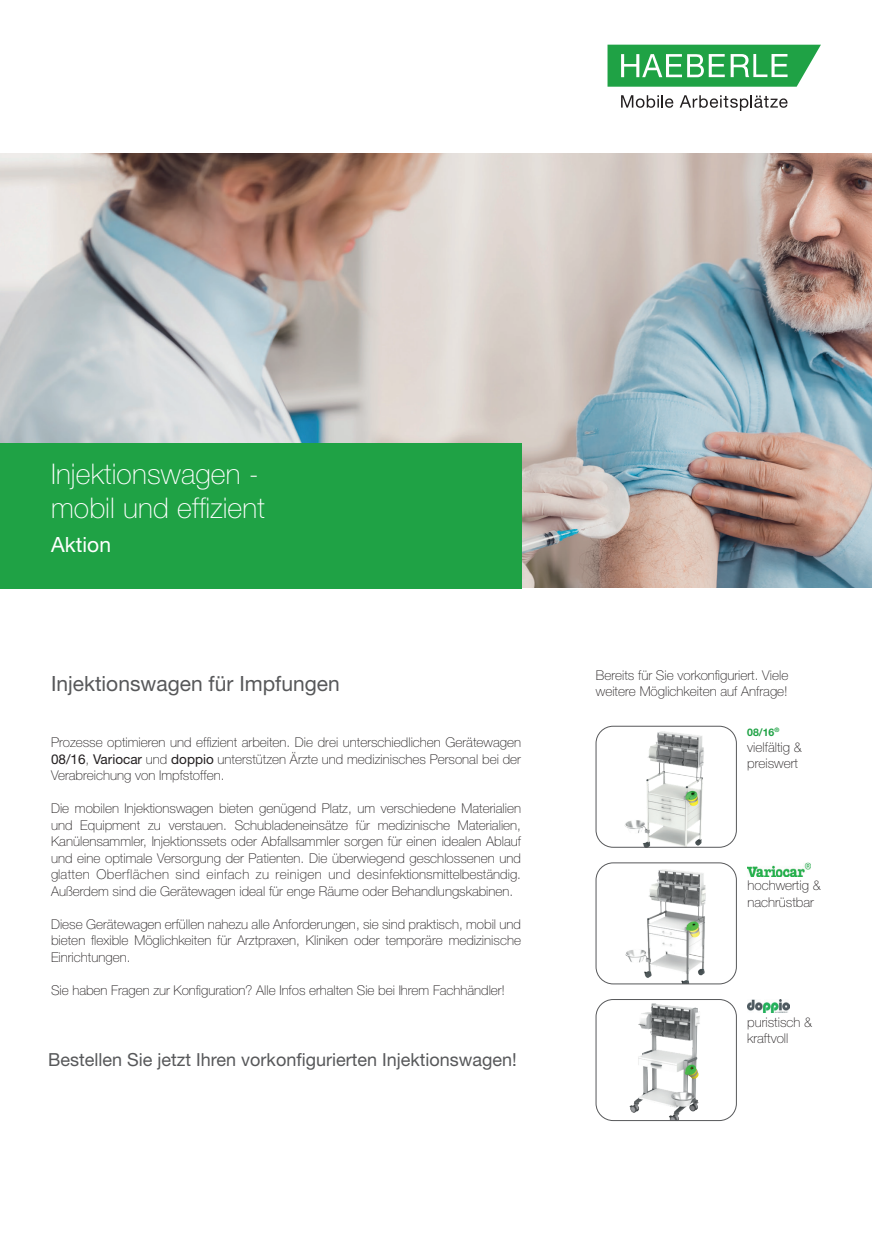
<style>
.page{position:relative;width:872px;height:1246px;background:#fff}
.page>*{position:absolute;margin:0;border:0;box-sizing:border-box;transform-origin:0 0}
.t1{font:100 28.5px/34.2px "Helvetica Neue LT Pro";letter-spacing:.005em;color:#fff}
.t2{font:21px "Helvetica Neue LT Pro";color:#57585a}
.t3{font:21px "Helvetica Neue LT Pro";letter-spacing:.005em;color:#fff}
.t4{font:18px "Helvetica Neue LT Pro";color:#57585a}
.t5{font:100 13.5px/16.5px "Helvetica Neue LT Pro";color:#231f20}
.t6{font:700 10.5px "Helvetica Neue LT Pro";color:#1fa245}
.s1{font-weight:400}
</style>
<div class="page">
<img style="left:0;top:153px;width:872px;height:435px">
<svg style="left:607px;top:45px;width:214px;height:42px"></svg>
<svg style="left:621px;top:95px;width:52px;height:13px"></svg>
<svg style="left:679px;top:95px;width:108px;height:16px"></svg>
<div style="left:0;top:443px;width:521px;height:146px;background:#1fa245"></div>
<img style="left:624px;top:731px;width:80px;height:114px">
<div style="left:596px;top:726px;width:140px;height:121px;border:1px solid #57585a;border-radius:17px"></div>
<img style="left:625px;top:869px;width:81px;height:113px">
<div style="left:596px;top:863px;width:140px;height:121px;border:1px solid #57585a;border-radius:17px"></div>
<img style="left:629px;top:1003px;width:71px;height:116px">
<div style="left:596px;top:999px;width:140px;height:122px;border:1px solid #57585a;border-radius:17px"></div>
<img style="left:747px;top:863px;width:63px;height:13px">
<img style="left:747px;top:999px;width:43px;height:14px">
<h1 class="t1" style="left:51px;top:456px;width:215px">Injektionswagen - mobil und effizient</h1>
<h2 class="t3" style="left:51px;top:531px;width:62px">Aktion</h2>
<h2 class="t2" style="left:51px;top:670px;width:290px">Injektionswagen für Impfungen</h2>
<p class="t5" style="left:51px;top:734px;width:471px;text-align:justify">Prozesse optimieren und effizient arbeiten. Die drei unterschiedlichen Gerätewagen <span class="s1">08/16</span>, <span class="s1">Variocar</span> und <span class="s1">doppio</span> unterstützen Ärzte und medizinisches Personal bei der Verabreichung von Impfstoffen.</p>
<p class="t5" style="left:51px;top:800px;width:471px;text-align:justify">Die mobilen Injektionswagen bieten genügend Platz, um verschiedene Materialien und Equipment zu verstauen. Schubladeneinsätze für medizinische Materialien, Kanülensammler, Injektionssets oder Abfallsammler sorgen für einen idealen Ablauf und eine optimale Versorgung der Patienten. Die überwiegend geschlossenen und glatten Oberflächen sind einfach zu reinigen und desinfektionsmittelbeständig.<br>Außerdem sind die Gerätewagen ideal für enge Räume oder Behandlungskabinen.</p>
<p class="t5" style="left:51px;top:915px;width:471px;text-align:justify">Diese Gerätewagen erfüllen nahezu alle Anforderungen, sie sind praktisch, mobil und bieten flexible Möglichkeiten für Arztpraxen, Kliniken oder temporäre medizinische Einrichtungen.</p>
<p class="t5" style="left:51px;top:981px;width:455px">Sie haben Fragen zur Konfiguration? Alle Infos erhalten Sie bei Ihrem Fachhändler!</p>
<h3 class="t4" style="left:48px;top:1048px;width:470px">Bestellen Sie jetzt Ihren vorkonfigurierten Injektionswagen!</h3>
<p class="t5" style="left:596px;top:667px;width:194px">Bereits für Sie vorkonfiguriert. Viele weitere Möglichkeiten auf Anfrage!</p>
<p class="t6" style="left:747px;top:725px;width:34px">08/16<sup>®</sup></p>
<p class="t5" style="left:747px;top:739px;width:56px">vielfältig &amp; preiswert</p>
<p class="t5" style="left:747px;top:877px;width:75px">hochwertig &amp; nachrüstbar</p>
<p class="t5" style="left:747px;top:1014px;width:67px">puristisch &amp; kraftvoll</p>
</div>
